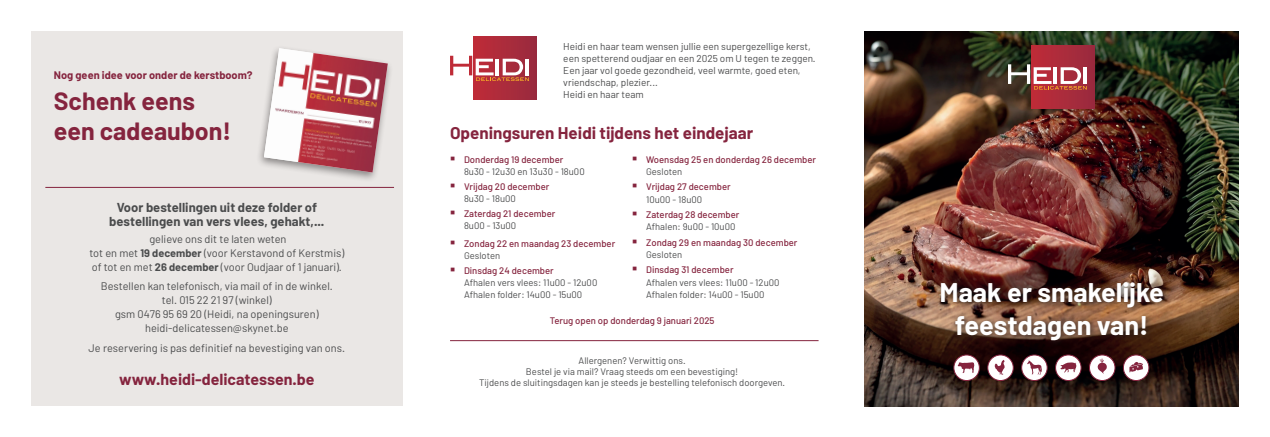
<style>
.page{position:relative;width:1270px;height:437px;background:#fff}
.page>*{position:absolute;margin:0;border:0;box-sizing:border-box;transform-origin:0 0}
.t1{font:700 27px/32.2px "Barlow";color:#fff;text-align:center}
.t2{font:700 25px/30px "Barlow";color:#85243e}
.t3{font:700 17px "Barlow";color:#85243e}
.t4{font:700 16px "Barlow";color:#85243e}
.t5{font:700 13px/14px "Barlow";color:#4b4c4d;text-align:center}
.t6{font:11px/14px "Barlow";color:#4b4c4d;text-align:center}
.t7{font:700 11px "Barlow";color:#85243e}
.t8{font:10px/12px "Barlow";color:#4b4c4d}
.t9{font:9.5px/12.1px "Barlow";color:#4b4c4d}
.t10{font:500 9.5px/12.4px "Barlow";color:#85243e}
.s1{font-weight:700}
.s2{color:#85243e}
.s3{font-weight:500;color:#85243e}
.s4{font-weight:400;color:#4b4c4d}
</style>
<div class="page">
<img style="left:865px;top:31px;width:374px;height:375px">
<div style="left:936px;top:277px;width:234px;height:70px;background:#231f20;opacity:.8"></div>
<div style="left:1032px;top:45px;width:63px;height:63px;background:linear-gradient(to right,#bf2c38,#982b3e)"></div>
<svg style="left:1008px;top:64px;width:79px;height:26px"></svg>
<div style="left:988px;top:355px;width:25px;height:25px;background:#fff;border-radius:50%"></div>
<div style="left:987px;top:354px;width:27px;height:26px;border:1px solid #85243e;border-radius:50%"></div>
<svg style="left:995px;top:360px;width:10px;height:15px"></svg>
<div style="left:1022px;top:355px;width:25px;height:25px;background:#fff;border-radius:50%"></div>
<div style="left:1021px;top:354px;width:26px;height:26px;border:1px solid #85243e;border-radius:50%"></div>
<svg style="left:1027px;top:360px;width:15px;height:14px"></svg>
<div style="left:1056px;top:355px;width:25px;height:25px;background:#fff;border-radius:50%"></div>
<div style="left:1055px;top:354px;width:26px;height:26px;border:1px solid #85243e;border-radius:50%"></div>
<svg style="left:1060px;top:362px;width:16px;height:10px"></svg>
<div style="left:954px;top:355px;width:25px;height:25px;background:#fff;border-radius:50%"></div>
<div style="left:954px;top:354px;width:26px;height:26px;border:1px solid #85243e;border-radius:50%"></div>
<svg style="left:957px;top:362px;width:17px;height:11px"></svg>
<div style="left:1123px;top:355px;width:26px;height:25px;background:#fff;border-radius:50%"></div>
<div style="left:1123px;top:354px;width:26px;height:26px;border:1px solid #85243e;border-radius:50%"></div>
<div style="left:1089px;top:355px;width:26px;height:25px;background:#fff;border-radius:50%"></div>
<div style="left:1089px;top:354px;width:26px;height:26px;border:1px solid #85243e;border-radius:50%"></div>
<svg style="left:1097px;top:358px;width:10px;height:16px"></svg>
<svg style="left:1129px;top:362px;width:14px;height:10px"></svg>
<div style="left:31px;top:31px;width:372px;height:374px;background:#eae7e5"></div>
<div style="left:256px;top:45px;width:137px;height:138px;background:#231f20;opacity:.48"></div>
<img style="left:264px;top:48px;width:124px;height:124px">
<hr style="left:45px;top:187px;width:349px;height:1px;background:#85243e">
<div style="left:474px;top:37px;width:63px;height:63px;background:linear-gradient(to right,#bf2c38,#982b3e)"></div>
<svg style="left:450px;top:56px;width:79px;height:25px"></svg>
<hr style="left:450px;top:340px;width:369px;height:1px;background:#85243e">
<p class="t7" style="left:54px;top:68px;width:200px">Nog geen idee voor onder de kerstboom?</p>
<h2 class="t2" style="left:54px;top:86px;width:179px">Schenk eens een cadeaubon!</h2>
<h3 class="t5" style="left:109px;top:200px;width:217px">Voor bestellingen uit deze folder of bestellingen van vers vlees, gehakt,...</h3>
<p class="t6" style="left:89px;top:231px;width:256px">gelieve ons dit te laten weten<br>tot en met <span class="s1">19 december</span> (voor Kerstavond of Kerstmis) of tot en met <span class="s1">26 december</span> (voor Oudjaar of 1 januari).</p>
<p class="t6" style="left:101px;top:279px;width:234px">Bestellen kan telefonisch, via mail of in de winkel. tel. 015 22 21 97 (winkel)<br>gsm 0476 95 69 20 (Heidi, na openingsuren) heidi-delicatessen@skynet.be</p>
<p class="t6" style="left:89px;top:340px;width:258px">Je reservering is pas definitief na bevestiging van ons.</p>
<h3 class="t4" style="left:119px;top:369px;width:197px">www.heidi-delicatessen.be</h3>
<p class="t8" style="left:563px;top:41px;width:254px">Heidi en haar team wensen jullie een supergezellige kerst, een spetterend oudjaar en een 2025 om U tegen te zeggen.<br>Een jaar vol goede gezondheid, veel warmte, goed eten, vriendschap, plezier...<br>Heidi en haar team</p>
<h3 class="t3" style="left:450px;top:122px;width:305px">Openingsuren Heidi tijdens het eindejaar</h3>
<p class="t9" style="left:464px;top:153px;width:122px;text-indent:-14px"><span class="s2">○</span> <span class="s3">Donderdag 19 december<br></span>8u30 - 12u30 en 13u30 - 18u00</p>
<p class="t10" style="left:464px;top:180px;width:87px;line-height:12.1px;text-indent:-14px">○ Vrijdag 20 december<br><span class="s4">8u30 - 18u00</span></p>
<p class="t10" style="left:464px;top:207px;width:93px;line-height:12.1px;text-indent:-14px">○ Zaterdag 21 december<br><span class="s4">8u00 - 13u00</span></p>
<p class="t10" style="left:464px;top:237px;width:153px;line-height:12.1px;text-indent:-14px">○ Zondag 22 en maandag 23 december<br><span class="s4">Gesloten</span></p>
<p class="t9" style="left:464px;top:264px;width:135px;text-indent:-14px"><span class="s2">○</span> <span class="s3">Dinsdag 24 december<br></span>Afhalen vers vlees: 11u00 - 12u00<br>Afhalen folder: 14u00 - 15u00</p>
<p class="t10" style="left:646px;top:153px;width:171px;text-indent:-14px">○ Woensdag 25 en donderdag 26 december<br><span class="s4">Gesloten</span></p>
<p class="t10" style="left:646px;top:180px;width:86px;text-indent:-14px">○ Vrijdag 27 december<br><span class="s4">10u00 - 18u00</span></p>
<p class="t10" style="left:646px;top:208px;width:95px;text-indent:-14px">○ Zaterdag 28 december<br><span class="s4">Afhalen: 9u00 - 10u00</span></p>
<p class="t10" style="left:646px;top:235px;width:153px;text-indent:-14px">○ Zondag 29 en maandag 30 december<br><span class="s4">Gesloten</span></p>
<p class="t9" style="left:646px;top:263px;width:135px;line-height:12.4px;text-indent:-14px"><span class="s2">○</span> <span class="s3">Dinsdag 31 december<br></span>Afhalen vers vlees: 11u00 - 12u00<br>Afhalen folder: 14u00 - 15u00</p>
<p class="t10" style="left:550px;top:314px;width:166px">Terug open op donderdag 9 januari 2025</p>
<p class="t9" style="left:479px;top:355px;width:307px;line-height:11px;text-align:center">Allergenen? Verwittig ons.<br>Bestel je via mail? Vraag steeds om een bevestiging!<br>Tijdens de sluitingsdagen kan je steeds je bestelling telefonisch doorgeven.</p>
<h1 class="t1" style="left:939px;top:276px;width:226px">Maak er smakelijke feestdagen van!</h1>
</div>
